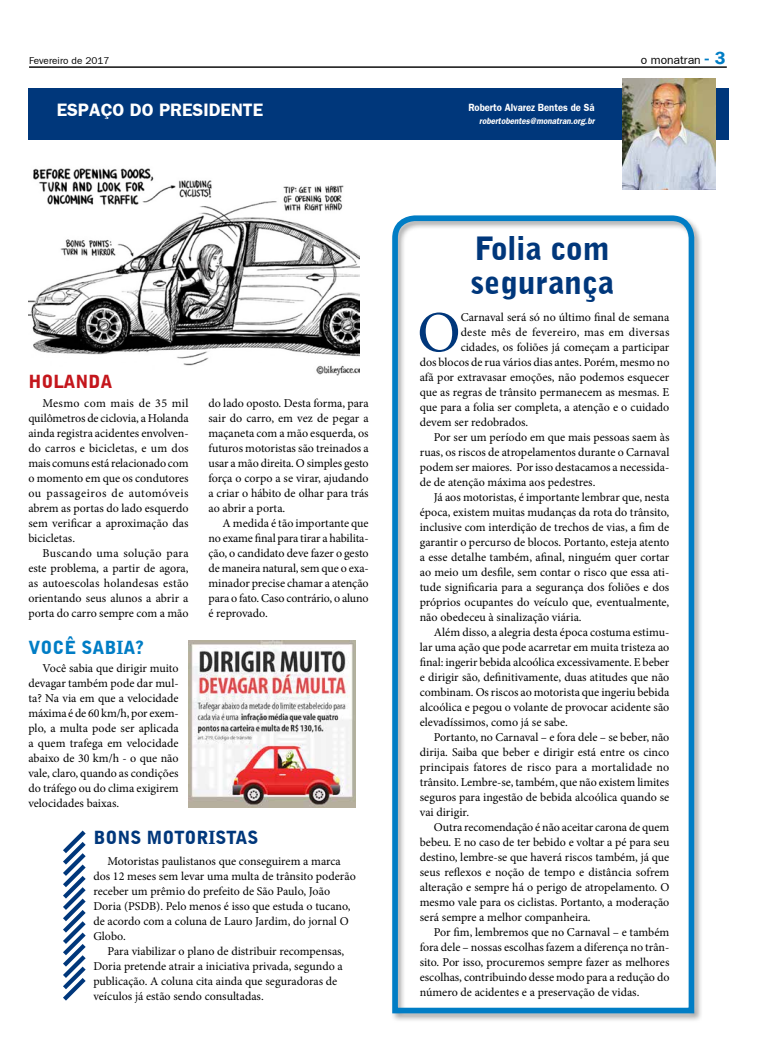
<style>
.page{position:relative;width:780px;height:1063px;background:#fff}
.page>*{position:absolute;margin:0;border:0;box-sizing:border-box;transform-origin:0 0}
.t1{font:58.2px "Minion Pro";color:#00377b}
.t2{font:900 32px/34px "Bell Gothic BT";color:#00377b}
.t3{font:700 18px "Frankfurt Gothic";color:#fff}
.t4{font:900 18px "Bell Gothic BT";color:#00377b}
.t5{font:900 18px "Bell Gothic BT";color:#007dc5}
.t6{font:900 18px "Bell Gothic BT";color:#c4161c}
.t7{font:12px/15px "Minion Pro";color:#000;text-align:justify}
.t8{font:12px "Minion Pro";letter-spacing:.02em;color:#000}
.t9{font:12px "Frankfurt Gothic Plain";color:#000}
.t10{font:700 10.5px "Frankfurt Gothic";color:#fff;scale:.9 1}
.t11{font:10px "Frankfurt Gothic Plain";color:#000}
.t12{font:italic 700 9px "Frankfurt Gothic";color:#fff;scale:.9 1}
.s1{font-family:"Frankfurt Gothic";font-weight:700;font-size:18px;color:#007dc5}
</style>
<div class="page">
<hr style="left:29px;top:66px;width:697px;height:2px;background:#000">
<div style="left:391px;top:214px;width:312px;height:809px;background:#000;opacity:.35"></div>
<svg style="left:391px;top:214px;width:306px;height:802px"></svg>
<div style="left:28px;top:88px;width:701px;height:52px;background:#00377b"></div>
<img style="left:623px;top:79px;width:92px;height:111px">
<img style="left:189px;top:640px;width:167px;height:167px">
<img style="left:28px;top:168px;width:331px;height:207px">
<svg style="left:63px;top:830px;width:23px;height:171px"></svg>
<p class="t11" style="left:29px;top:54px;width:82px">Fevereiro de 2017</p>
<p class="t9" style="left:640px;top:53px;width:86px">o monatran <span class="s1">- 3</span></p>
<h3 class="t3" style="left:57px;top:100px;width:208px">ESPAÇO DO PRESIDENTE</h3>
<p class="t10" style="left:468px;top:101px;width:142px">Roberto Alvarez Bentes de Sá</p>
<p class="t12" style="left:479px;top:116px;width:129px">robertobentes@monatran.org.br</p>
<h3 class="t6" style="left:28px;top:371px;width:26px">HOLANDA</h3>
<p class="t7" style="left:28px;top:396px;width:162px;text-indent:14px">Mesmo com mais de 35 mil quilômetros de ciclovia, a Holanda ainda registra acidentes envolven&shy;do carros e bicicletas, e um dos mais comuns está relacionado com o momento em que os condutores ou passageiros de automóveis abrem as portas do lado esquerdo sem verificar a aproximação das bicicletas.</p>
<p class="t7" style="left:28px;top:546px;width:162px;text-indent:14px">Buscando uma solução para este problema, a partir de agora, as autoescolas holandesas estão orientando seus alunos a abrir a porta do carro sempre com a mão</p>
<h3 class="t5" style="left:28px;top:636px;width:117px">VOC Ê SABIA?</h3>
<p class="t7" style="left:28px;top:660px;width:152px;text-indent:14px">Você sabia que dirigir muito devagar também pode dar mul&shy;ta? Na via em que a velocidade máxima é de 60 km/h, por exem&shy;plo, a multa pode ser aplicada a quem trafega em velocidade abaixo de 30 km/h - o que não vale, claro, quando as condições do tráfego ou do clima exigirem velocidades baixas.</p>
<p class="t7" style="left:208px;top:396px;width:162px">do lado oposto. Desta forma, para sair do carro, em vez de pegar a maçaneta com a mão esquerda, os futuros motoristas são treinados a usar a mão direita. O simples gesto força o corpo a se virar, ajudando a criar o hábito de olhar para trás ao abrir a porta.</p>
<p class="t7" style="left:208px;top:516px;width:162px;text-indent:14px">A medida é tão importante que no exame final para tirar a habilita&shy;ção, o candidato deve fazer o gesto de maneira natural, sem que o exa&shy;minador precise chamar a atenção para o fato. Caso contrário, o aluno é reprovado.</p>
<h3 class="t4" style="left:93px;top:826px;width:13px">BONS</h3>
<h3 class="t4" style="left:146px;top:826px;width:12px">MOTORISTAS</h3>
<p class="t7" style="left:93px;top:854px;width:264px;text-align:left;text-indent:14px">Motoristas paulistanos que conseguirem a marca dos 12 meses sem levar uma multa de trânsito poderão receber um prêmio do prefeito de São Paulo, João Doria (PSDB). Pelo menos é isso que estuda o tucano, de acordo com a coluna de Lauro Jardim, do jornal O Globo.</p>
<p class="t7" style="left:93px;top:944px;width:252px;text-align:left;text-indent:14px">Para viabilizar o plano de distribuir recompensas, Doria pretende atrair a iniciativa privada, segundo a publicação. A coluna cita ainda que seguradoras de veículos já estão sendo consultadas.</p>
<h2 class="t2" style="left:470px;top:231px;width:145px">FOLIA COM<br>SEGURANÇA</h2>
<h1 class="t1" style="left:417px;top:294px;width:45px">O</h1>
<p class="t7" style="left:460px;top:310px;width:210px">Carnaval será só no último final de semana</p>
<p class="t8" style="left:460px;top:324px;width:210px">deste mês de fevereiro, mas em diversas</p>
<p class="t7" style="left:460px;top:340px;width:210px">cidades, os foliões já começam a participar</p>
<p class="t7" style="left:420px;top:355px;width:251px">dos blocos de rua vários dias antes. Porém, mesmo no</p>
<p class="t7" style="left:420px;top:370px;width:251px">afã por extravasar emoções, não podemos esquecer</p>
<p class="t7" style="left:420px;top:385px;width:251px">que as regras de trânsito permanecem as mesmas. E</p>
<p class="t7" style="left:420px;top:400px;width:251px">que para a folia ser completa, a atenção e o cuidado</p>
<p class="t7" style="left:420px;top:415px;width:110px">devem ser redobrados.</p>
<p class="t7" style="left:434px;top:430px;width:237px">Por ser um período em que mais pessoas saem às</p>
<p class="t7" style="left:420px;top:445px;width:251px">ruas, os riscos de atropelamentos durante o Carnaval</p>
<p class="t7" style="left:420px;top:460px;width:251px">podem ser maiores. Por isso destacamos a necessida-</p>
<p class="t7" style="left:420px;top:475px;width:177px">de de atenção máxima aos pedestres.</p>
<p class="t7" style="left:434px;top:490px;width:237px">Já aos motoristas, é importante lembrar que, nesta</p>
<p class="t7" style="left:420px;top:505px;width:251px">época, existem muitas mudanças da rota do trânsito,</p>
<p class="t7" style="left:420px;top:520px;width:251px">inclusive com interdição de trechos de vias, a fim de</p>
<p class="t7" style="left:420px;top:535px;width:251px">garantir o percurso de blocos. Portanto, esteja atento</p>
<p class="t7" style="left:420px;top:550px;width:251px">a esse detalhe também, afinal, ninguém quer cortar</p>
<p class="t7" style="left:420px;top:565px;width:251px">ao meio um desfile, sem contar o risco que essa ati-</p>
<p class="t7" style="left:420px;top:580px;width:251px">tude significaria para a segurança dos foliões e dos</p>
<p class="t7" style="left:420px;top:595px;width:251px">próprios ocupantes do veículo que, eventualmente,</p>
<p class="t7" style="left:420px;top:610px;width:163px">não obedeceu à sinalização viária.</p>
<p class="t7" style="left:434px;top:625px;width:237px">Além disso, a alegria desta época costuma estimu-</p>
<p class="t7" style="left:420px;top:640px;width:251px">lar uma ação que pode acarretar em muita tristeza ao</p>
<p class="t7" style="left:420px;top:655px;width:251px">final: ingerir bebida alcoólica excessivamente. E beber</p>
<p class="t7" style="left:420px;top:670px;width:251px">e dirigir são, definitivamente, duas atitudes que não</p>
<p class="t7" style="left:420px;top:685px;width:251px">combinam. Os riscos ao motorista que ingeriu bebida</p>
<p class="t7" style="left:420px;top:700px;width:251px">alcoólica e pegou o volante de provocar acidente são</p>
<p class="t7" style="left:420px;top:715px;width:150px">elevadíssimos, como já se sabe.</p>
<p class="t7" style="left:434px;top:730px;width:237px">Portanto, no Carnaval – e fora dele – se beber, não</p>
<p class="t7" style="left:420px;top:745px;width:251px">dirija. Saiba que beber e dirigir está entre os cinco</p>
<p class="t7" style="left:420px;top:760px;width:251px">principais fatores de risco para a mortalidade no</p>
<p class="t7" style="left:420px;top:775px;width:251px">trânsito. Lembre-se, também, que não existem limites</p>
<p class="t7" style="left:420px;top:790px;width:251px">seguros para ingestão de bebida alcoólica quando se</p>
<p class="t7" style="left:420px;top:805px;width:51px">vai dirigir.</p>
<p class="t7" style="left:434px;top:820px;width:237px">Outra recomendação é não aceitar carona de quem</p>
<p class="t7" style="left:420px;top:835px;width:251px">bebeu. E no caso de ter bebido e voltar a pé para seu</p>
<p class="t7" style="left:420px;top:850px;width:251px">destino, lembre-se que haverá riscos também, já que</p>
<p class="t7" style="left:420px;top:865px;width:251px">seus reflexos e noção de tempo e distância sofrem</p>
<p class="t7" style="left:420px;top:880px;width:251px">alteração e sempre há o perigo de atropelamento. O</p>
<p class="t7" style="left:420px;top:895px;width:251px">mesmo vale para os ciclistas. Portanto, a moderação</p>
<p class="t7" style="left:420px;top:910px;width:172px">será sempre a melhor companheira.</p>
<p class="t7" style="left:434px;top:925px;width:237px">Por fim, lembremos que no Carnaval – e também</p>
<p class="t7" style="left:420px;top:940px;width:251px">fora dele – nossas escolhas fazem a diferença no trân-</p>
<p class="t7" style="left:420px;top:955px;width:251px">sito. Por isso, procuremos sempre fazer as melhores</p>
<p class="t7" style="left:420px;top:970px;width:251px">escolhas, contribuindo desse modo para a redução do</p>
<p class="t7" style="left:420px;top:985px;width:221px">número de acidentes e a preservação de vidas.</p>
</div>
